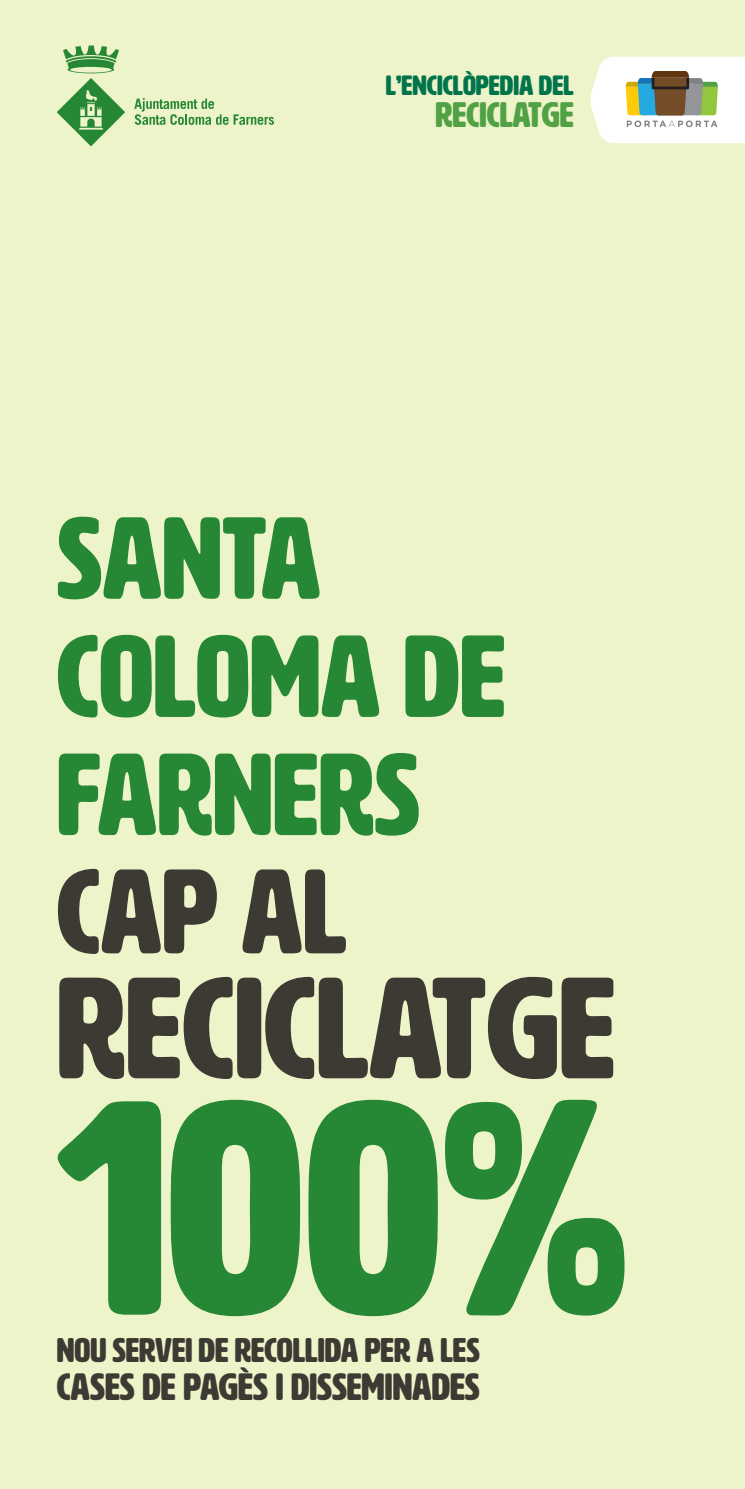
<style>
.page{position:relative;width:745px;height:1489px;background:#fff}
.page>*{position:absolute;margin:0;border:0;box-sizing:border-box;transform-origin:0 0}
.t1{font:300.5px "HWT Artz";color:#268835}
.t2{font:141.75px "HWT Artz";color:#3c3a32}
.t3{font:118px "HWT Artz";color:#3c3a32}
.t4{font:114.75px/118px "HWT Artz";color:#268835}
.t5{font:37.5px "HWT Artz";color:#3c3a32}
.t6{font:35px "HWT Artz";color:#51a145}
.t7{font:33.75px "HWT Artz";color:#3c3a32}
.t8{font:27.5px "HWT Artz";color:#01744b}
</style>
<div class="page">
<div style="left:0;top:0;width:744px;height:1488px;background:#eef4c9"></div>
<svg style="left:590px;top:57px;width:154px;height:86px;background:#d8dbcd"></svg>
<svg style="left:134px;top:98px;width:140px;height:27px"></svg>
<svg style="left:57px;top:46px;width:68px;height:100px"></svg>
<p class="t8" style="left:385px;top:71px;width:189px">L’ENCICLÒPEDIA DEL</p>
<p class="t6" style="left:435px;top:96px;width:139px">RECICLATGE</p>
<h3 class="t4" style="left:57px;top:501px;width:450px">SANTA<br>COLOMA DE<br>FARNERS</h3>
<h3 class="t3" style="left:57px;top:849px;width:291px">CAP AL</h3>
<h2 class="t2" style="left:57px;top:954px;width:560px">RECICLATGE</h2>
<h1 class="t1" style="left:57px;top:1051px;width:572px">100%</h1>
<p class="t7" style="left:57px;top:1332px;width:424px">NOU SERVEI DE RECOLLIDA PER A LES</p>
<p class="t5" style="left:57px;top:1366px;width:424px">CASES DE PAGÈS I DISSEMINADES</p>
</div>
